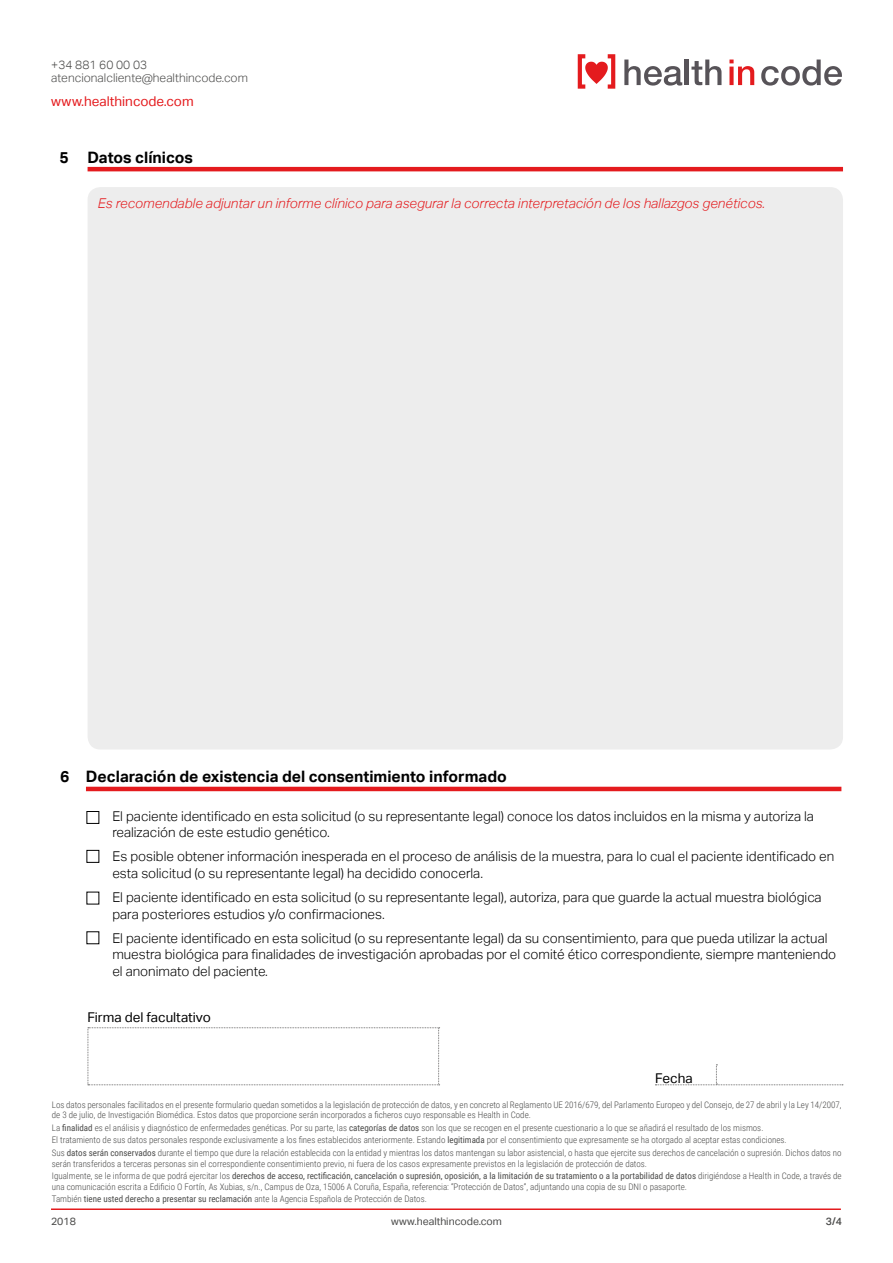
<style>
.page{position:relative;width:893px;height:1263px;background:#fff}
.page>*{position:absolute;margin:0;border:0;box-sizing:border-box;transform-origin:0 0}
.t1{font:700 15.75px "Aktiv Grotesk";color:#000}
.t2{font:300 13.5px/16.2px "Aktiv Grotesk";color:#000}
.t3{font:italic 300 13.5px "Aktiv Grotesk";color:#e41b1e}
.t4{font:13.5px "Aktiv Grotesk";color:#000}
.t5{font:13.5px "Aktiv Grotesk";color:#e41b1e}
.t6{font:300 12px/13.2px "Aktiv Grotesk";color:#4a4a49}
.t7{font:10.5px "Aktiv Grotesk";color:#4a4a49}
.t8{font:500 10.5px "Aktiv Grotesk";color:#4a4a49}
.t9{font:300 9px/12.6px "Roboto Condensed";color:#4a4a49}
.s1{font-weight:400}
</style>
<div class="page">
<hr style="left:51px;top:1208px;width:790px;height:2px;background:#e41b1e">
<svg style="left:578px;top:54px;width:37px;height:35px"></svg>
<svg style="left:624px;top:60px;width:58px;height:26px"></svg>
<hr style="left:685px;top:60px;width:4px;height:25px;background:#575358">
<svg style="left:691px;top:60px;width:30px;height:25px"></svg>
<svg style="left:729px;top:60px;width:25px;height:25px"></svg>
<svg style="left:761px;top:60px;width:81px;height:26px"></svg>
<hr style="left:88px;top:167px;width:755px;height:4px;background:#e41b1e">
<div style="left:88px;top:187px;width:755px;height:562px;background:#ededed;border-radius:13px"></div>
<hr style="left:86px;top:787px;width:755px;height:4px;background:#e41b1e">
<svg style="left:88px;top:1027px;width:352px;height:58px"></svg>
<div style="left:87px;top:811px;width:12px;height:13px;border:1px solid #000"></div>
<div style="left:87px;top:850px;width:12px;height:13px;border:1px solid #000"></div>
<svg style="left:655px;top:1064px;width:188px;height:21px"></svg>
<h3 class="t6" style="left:51px;top:58px;width:198px">+34 881 60 00 03 atencionalcliente@healthincode.com</h3>
<h2 class="t5" style="left:51px;top:94px;width:144px">www.healthincode.com</h2>
<h1 class="t1" style="left:60px;top:148px;width:135px">5 Datos clínicos</h1>
<h2 class="t3" style="left:98px;top:196px;width:669px">Es recomendable adjuntar un informe clínico para asegurar la correcta interpretación de los hallazgos genéticos.</h2>
<h1 class="t1" style="left:60px;top:768px;width:448px">6 Declaración de existencia del consentimiento informado</h1>
<h2 class="t2" style="left:112px;top:808px;width:703px">El paciente identificado en esta solicitud (o su representante legal) conoce los datos incluidos en la misma y autoriza la realización de este estudio genético.</h2>
<h2 class="t2" style="left:112px;top:849px;width:723px">Es posible obtener información inesperada en el proceso de análisis de la muestra, para lo cual el paciente identificado en esta solicitud (o su representante legal) ha decidido conocerla.</h2>
<h2 class="t2" style="left:112px;top:889px;width:711px">El paciente identificado en esta solicitud (o su representante legal), autoriza, para que guarde la actual muestra biológica para posteriores estudios y/o confirmaciones.</h2>
<p class="t2" style="left:112px;top:930px;width:725px">El paciente identificado en esta solicitud (o su representante legal) da su consentimiento, para que pueda utilizar la actual muestra biológica para finalidades de investigación aprobadas por el comité ético correspondiente, siempre manteniendo el anonimato del paciente.</p>
<h2 class="t4" style="left:88px;top:1009px;width:125px">Firma del facultativo</h2>
<h2 class="t4" style="left:655px;top:1070px;width:39px">Fecha</h2>
<p class="t9" style="left:52px;top:1099px;width:791px;line-height:10.5px">Los datos personales facilitados en el presente formulario quedan sometidos a la legislación de protección de datos, y en concreto al Reglamento UE 2016/679, del Parlamento Europeo y del Consejo, de 27 de abril y la Ley 14/2007, de 3 de julio, de Investigación Biomédica. Estos datos que proporcione serán incorporados a ficheros cuyo responsable es Health in Code.</p>
<p class="t9" style="left:52px;top:1121px;width:791px">La <span class="s1">finalidad</span> es el análisis y diagnóstico de enfermedades genéticas. Por su parte, las <span class="s1">categorías de datos</span> son los que se recogen en el presente cuestionario a lo que se añadirá el resultado de los mismos.<br>El tratamiento de sus datos personales responde exclusivamente a los fines establecidos anteriormente. Estando <span class="s1">legitimada</span> por el consentimiento que expresamente se ha otorgado al aceptar estas condiciones.<br>Sus <span class="s1">datos serán conservados</span> durante el tiempo que dure la relación establecida con la entidad y mientras los datos mantengan su labor asistencial, o hasta que ejercite sus derechos de cancelación o supresión. Dichos datos no</p>
<p class="t9" style="left:52px;top:1157px;width:791px">serán transferidos a terceras personas sin el correspondiente consentimiento previo, ni fuera de los casos expresamente previstos en la legislación de protección de datos.<br>Igualmente, se le informa de que podrá ejercitar los <span class="s1">derechos de acceso, rectificación, cancelación o supresión, oposición, a la limitación de su tratamiento o a la portabilidad de datos</span> dirigiéndose a Health in Code, a través de</p>
<p class="t9" style="left:52px;top:1180px;width:637px">una comunicación escrita a Edificio O Fortín, As Xubias, s/n., Campus de Oza, 15006 A Coruña, España, referencia: “Protección de Datos”, adjuntando una copia de su DNI o pasaporte.<br>También <span class="s1">tiene usted derecho a presentar su reclamación</span> ante la Agencia Española de Protección de Datos.</p>
<p class="t7" style="left:51px;top:1215px;width:26px">2018</p>
<p class="t7" style="left:391px;top:1215px;width:112px">www.healthincode.com</p>
<p class="t8" style="left:826px;top:1215px;width:18px">3/4</p>
</div>
